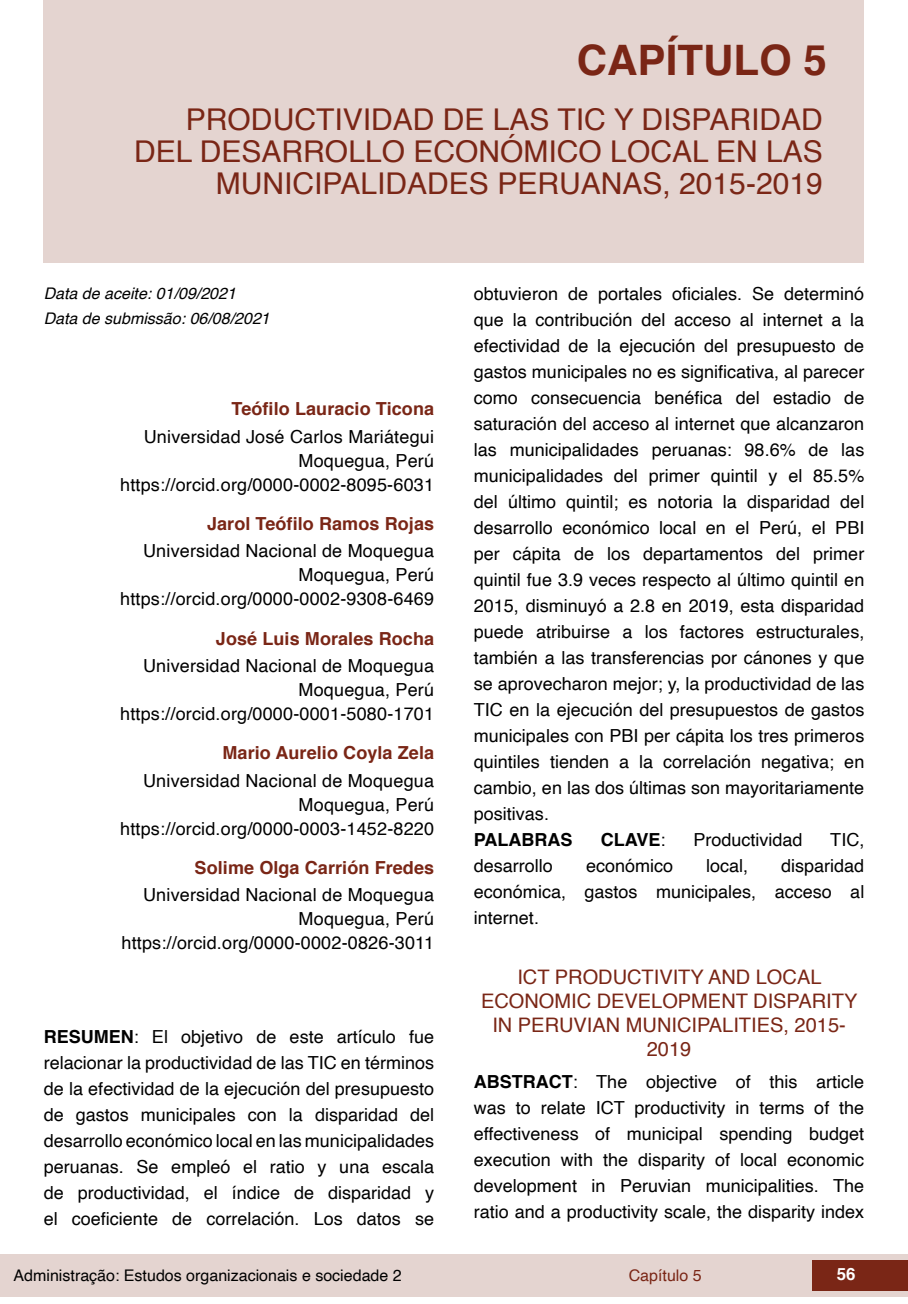
<style>
.page{position:relative;width:908px;height:1304px;background:#fff}
.page>*{position:absolute;margin:0;border:0;box-sizing:border-box;transform-origin:0 0}
.t1{font:700 42px "Helvetica";color:#7a2616}
.t2{font:30px/32px "Helvetica";color:#7a2616;text-align:right}
.t3{font:20px/24px "Helvetica";color:#7a2616;text-align:center}
.t4{font:18px/26px "Helvetica";letter-spacing:.01em;color:#000;text-align:right}
.t5{font:700 18px "Helvetica";letter-spacing:.005em;color:#7a2616}
.t6{font:700 18px "Helvetica";color:#000}
.t7{font:700 16.8px "Helvetica";color:#fff}
.t8{font:italic 16px "Helvetica";color:#000}
.t9{font:16px "Helvetica";color:#000}
.t10{font:16px "Helvetica";color:#7a2616}
.s1{font-weight:700}
.s2{font-weight:400}
</style>
<div class="page">
<div style="left:0;top:1254px;width:906px;height:43px;background:#e4d4d0"></div>
<div style="left:812px;top:1261px;width:95px;height:30px;background:#7a2616"></div>
<div style="left:44px;top:0;width:819px;height:263px;background:#e4d4d0"></div>
<h1 class="t1" style="left:576px;top:26px;width:251px">CAPÍTULO 5</h1>
<h2 class="t2" style="left:134px;top:104px;width:690px">PRODUCTIVIDAD DE LAS TIC Y DISPARIDAD<br>DEL DESARROLLO ECONÓMICO LOCAL EN LAS<br>MUNICIPALIDADES PERUANAS, 2015-2019</h2>
<p class="t8" style="left:44px;top:280px;width:194px">Data de aceite: 01/09/2021</p>
<p class="t8" style="left:44px;top:306px;width:227px">Data de submissão: 06/08/2021</p>
<p class="t5" style="left:231px;top:395px;width:204px">Teófilo Lauracio Ticona</p>
<p class="t4" style="left:120px;top:425px;width:315px;line-height:24px">Universidad José Carlos Mariátegui<br>Moquegua, Perú https://orcid.org/0000-0002-8095-6031</p>
<p class="t5" style="left:207px;top:509px;width:228px">Jarol Teófilo Ramos Rojas</p>
<p class="t4" style="left:120px;top:540px;width:315px;line-height:24px">Universidad Nacional de Moquegua<br>Moquegua, Perú https://orcid.org/0000-0002-9308-6469</p>
<p class="t5" style="left:216px;top:624px;width:220px">José Luis Morales Rocha</p>
<p class="t4" style="left:120px;top:654px;width:315px;line-height:24px">Universidad Nacional de Moquegua<br>Moquegua, Perú https://orcid.org/0000-0001-5080-1701</p>
<p class="t5" style="left:222px;top:739px;width:213px">Mario Aurelio Coyla Zela</p>
<p class="t4" style="left:120px;top:769px;width:315px;line-height:24px">Universidad Nacional de Moquegua<br>Moquegua, Perú https://orcid.org/0000-0003-1452-8220</p>
<p class="t5" style="left:194px;top:853px;width:241px">Solime Olga Carrión Fredes</p>
<p class="t4" style="left:121px;top:884px;width:314px;line-height:24px">Universidad Nacional de Moquegua<br>Moquegua, Perú https://orcid.org/0000-0002-0826-3011</p>
<p class="t4" style="left:44px;top:1025px;width:392px;text-align:justify"><span class="s1">RESUMEN</span>: El objetivo de este artículo fue relacionar la productividad de las TIC en términos de la efectividad de la ejecución del presupuesto de gastos municipales con la disparidad del desarrollo económico local en las municipalidades peruanas. Se empleó el ratio y una escala de productividad, el índice de disparidad y el coeficiente de correlación. Los datos se</p>
<p class="t4" style="left:473px;top:281px;width:392px;text-align:justify">obtuvieron de portales oficiales. Se determinó que la contribución del acceso al internet a la efectividad de la ejecución del presupuesto de gastos municipales no es significativa, al parecer como consecuencia benéfica del estadio de saturación del acceso al internet que alcanzaron las municipalidades peruanas: 98.6% de las municipalidades del primer quintil y el 85.5% del último quintil; es notoria la disparidad del desarrollo económico local en el Perú, el PBI per cápita de los departamentos del primer quintil fue 3.9 veces respecto al último quintil en 2015, disminuyó a 2.8 en 2019, esta disparidad puede atribuirse a los factores estructurales, también a las transferencias por cánones y que se aprovecharon mejor; y, la productividad de las TIC en la ejecución del presupuestos de gastos municipales con PBI per cápita los tres primeros quintiles tienden a la correlación negativa; en cambio, en las dos últimas son mayoritariamente positivas.</p>
<p class="t6" style="left:473px;top:825px;width:100px">PALABRAS</p>
<p class="t6" style="left:600px;top:825px;width:66px">CLAVE<span class="s2">:</span></p>
<p class="t4" style="left:693px;top:827px;width:111px">Productividad</p>
<p class="t4" style="left:829px;top:827px;width:36px">TIC,</p>
<p class="t4" style="left:473px;top:853px;width:81px">desarrollo</p>
<p class="t4" style="left:585px;top:853px;width:89px">económico</p>
<p class="t4" style="left:705px;top:853px;width:44px">local,</p>
<p class="t4" style="left:473px;top:853px;width:392px;text-align:justify;text-indent:307px">disparidad económica, gastos municipales, acceso al internet.</p>
<p class="t3" style="left:481px;top:966px;width:378px">ICT PRODUCTIVITY AND LOCAL<br>ECONOMIC DEVELOPMENT DISPARITY<br>IN PERUVIAN MUNICIPALITIES, 2015-<br>2019</p>
<p class="t4" style="left:473px;top:1069px;width:392px;text-align:justify"><span class="s1">ABSTRACT</span>: The objective of this article was to relate ICT productivity in terms of the effectiveness of municipal spending budget execution with the disparity of local economic development in Peruvian municipalities. The ratio and a productivity scale, the disparity index</p>
<p class="t9" style="left:14px;top:1263px;width:389px">Administração: Estudos organizacionais e sociedade 2</p>
<p class="t10" style="left:628px;top:1263px;width:74px">Capítulo 5</p>
<p class="t7" style="left:836px;top:1261px;width:20px">56</p>
</div>
